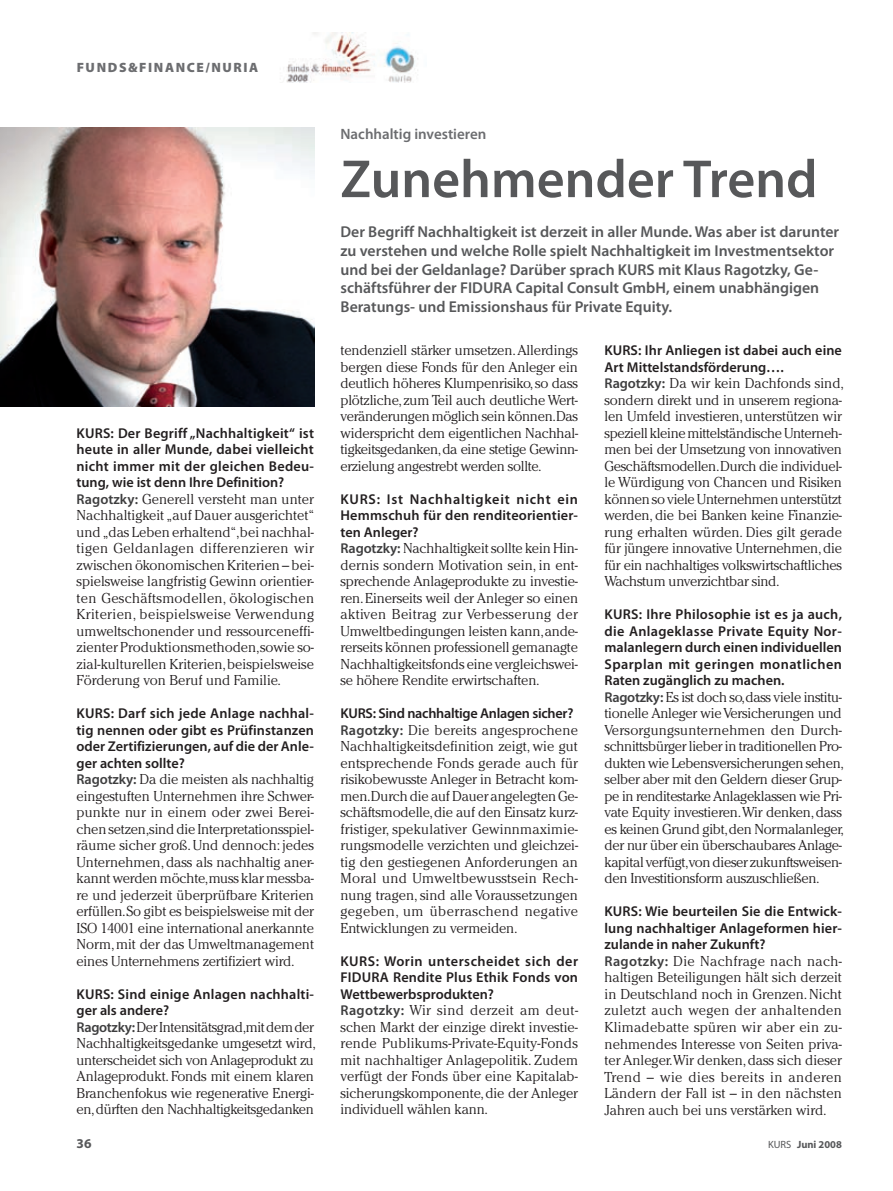
<style>
.page{position:relative;width:893px;height:1191px;background:#fff}
.page>*{position:absolute;margin:0;border:0;box-sizing:border-box;transform-origin:0 0}
.t1{font:600 54px "Myriad Pro";color:#57585a}
.t2{font:600 15.75px/18.8px "Myriad Pro";color:#57585a}
.t3{font:600 15px "Myriad Pro";color:#6c6d70}
.t4{font:300 14.25px/16.5px "Cheltenham";letter-spacing:-.02em;color:#231f20;text-align:justify}
.t5{font:600 14.25px/16.5px "Myriad Pro";color:#231f20;text-align:justify}
.t6{font:600 14.25px "Myriad Pro";letter-spacing:-.02em;color:#231f20}
.t7{font:900 13.5px "Myriad Pro";letter-spacing:.12em;color:#6c6d70}
.t8{font:700 13.5px "Myriad Pro";color:#57585a}
.t9{font:700 10.5px "Myriad Pro";color:#57585a}
.s1{font-family:"Myriad Pro";font-weight:600;color:#3e3e3f}
.s2{font-weight:400}
</style>
<div class="page">
<img style="left:286px;top:32px;width:132px;height:51px">
<img style="left:0;top:128px;width:314px;height:279px">
<p class="t7" style="left:77px;top:58px;width:183px">FUNDS&amp;FINANCE/NURIA</p>
<p class="t5" style="left:77px;top:424px;width:239px">KURS: Der Begriff „Nachhaltigkeit“ ist heute in aller Munde, dabei vielleicht nicht immer mit der gleichen Bedeu&shy;tung, wie ist denn Ihre Definition?</p>
<p class="t4" style="left:77px;top:490px;width:239px"><span class="s1">Ragotzky:</span> Generell versteht man unter Nachhaltigkeit „auf Dauer ausgerichtet“ und „das Leben erhaltend“,bei nachhal&shy;tigen Geldanlagen differenzieren wir zwischen ökonomischen Kriterien – bei&shy;spielsweise langfristig Gewinn orientier&shy;ten Geschäftsmodellen, ökologischen Kriterien, beispielsweise Verwendung umweltschonender und ressourceneffi&shy;zienter Produktionsmethoden,sowie so&shy;zial-kulturellen Kriterien, beispielsweise Förderung von Beruf und Familie.</p>
<p class="t5" style="left:77px;top:705px;width:239px">KURS: Darf sich jede Anlage nachhal&shy;tig nennen oder gibt es Prüfinstanzen oder Zertifizierungen, auf die der Anle&shy;ger achten sollte?</p>
<p class="t4" style="left:77px;top:771px;width:239px"><span class="s1">Ragotzky:</span> Da die meisten als nachhaltig eingestuften Unternehmen ihre Schwer&shy;punkte nur in einem oder zwei Berei&shy;chen setzen,sind die Interpretationsspiel&shy;räume sicher groß. Und dennoch: jedes Unternehmen, dass als nachhaltig aner&shy;kannt werden möchte,muss klar messba&shy;re und jederzeit überprüfbare Kriterien erfüllen.So gibt es beispielsweise mit der ISO 14001 eine international anerkannte Norm, mit der das Umweltmanagement eines Unternehmens zertifiziert wird.</p>
<p class="t5" style="left:77px;top:985px;width:239px">KURS: Sind einige Anlagen nachhalti&shy;ger als andere?</p>
<p class="t4" style="left:77px;top:1018px;width:241px;text-align:left"><span class="s1">Ragotzky:</span> Der Intensitätsgrad,mit dem der Nachhaltigkeitsgedanke umgesetzt wird, unterscheidet sich von Anlageprodukt zu Anlageprodukt. Fonds mit einem klaren Branchenfokus wie regenerative Energi&shy;en, dürften den Nachhaltigkeitsgedanken</p>
<p class="t3" style="left:340px;top:124px;width:147px">Nachhaltig investieren</p>
<h1 class="t1" style="left:340px;top:145px;width:478px">Zunehmender Trend</h1>
<p class="t2" style="left:340px;top:222px;width:500px">Der Begriff Nachhaltigkeit ist derzeit in aller Munde. Was aber ist darunter zu verstehen und welche Rolle spielt Nachhaltigkeit im Investmentsektor und bei der Geldanlage? Darüber sprach KURS mit Klaus Ragotzky, Ge&shy;schäftsführer der FIDURA Capital Consult GmbH, einem unabhängigen Beratungs- und Emissionshaus für Private Equity.</p>
<p class="t4" style="left:340px;top:342px;width:239px">tendenziell stärker umsetzen. Allerdings bergen diese Fonds für den Anleger ein deutlich höheres Klumpenrisiko, so dass plötzliche, zum Teil auch deutliche Wert&shy;veränderungen möglich sein können.Das widerspricht dem eigentlichen Nachhal&shy;tigkeitsgedanken, da eine stetige Gewinn&shy;erzielung angestrebt werden sollte.</p>
<p class="t5" style="left:340px;top:490px;width:239px">KURS: Ist Nachhaltigkeit nicht ein Hemmschuh für den renditeorientier&shy;ten Anleger?</p>
<p class="t4" style="left:340px;top:540px;width:239px"><span class="s1">Ragotzky:</span> Nachhaltigkeit sollte kein Hin&shy;dernis sondern Motivation sein, in ent&shy;sprechende Anlageprodukte zu investie&shy;ren. Einerseits weil der Anleger so einen aktiven Beitrag zur Verbesserung der Umweltbedingungen leisten kann, ande&shy;rerseits können professionell gemanagte Nachhaltigkeitsfonds eine vergleichswei&shy;se höhere Rendite erwirtschaften.</p>
<p class="t6" style="left:340px;top:704px;width:234px">KURS: Sind nachhaltige Anlagen sicher?</p>
<p class="t4" style="left:340px;top:721px;width:239px"><span class="s1">Ragotzky:</span> Die bereits angesprochene Nachhaltigkeitsdefinition zeigt, wie gut entsprechende Fonds gerade auch für risikobewusste Anleger in Betracht kom&shy;men.Durch die auf Dauer angelegten Ge&shy;schäftsmodelle, die auf den Einsatz kurz&shy;fristiger, spekulativer Gewinnmaximie&shy;rungsmodelle verzichten und gleichzei&shy;tig den gestiegenen Anforderungen an Moral und Umweltbewusstsein Rech&shy;nung tragen, sind alle Voraussetzungen gegeben, um überraschend negative Entwicklungen zu vermeiden.</p>
<p class="t5" style="left:340px;top:952px;width:239px">KURS: Worin unterscheidet sich der FIDURA Rendite Plus Ethik Fonds von Wettbewerbsprodukten?</p>
<p class="t4" style="left:340px;top:1002px;width:239px"><span class="s1">Ragotzky:</span> Wir sind derzeit am deut&shy;schen Markt der einzige direkt investie&shy;rende Publikums-Private-Equity-Fonds mit nachhaltiger Anlagepolitik. Zudem verfügt der Fonds über eine Kapitalab&shy;sicherungskomponente, die der Anleger individuell wählen kann.</p>
<p class="t5" style="left:604px;top:342px;width:239px">KURS: Ihr Anliegen ist dabei auch eine<br>Art Mittelstandsförderung….</p>
<p class="t4" style="left:604px;top:375px;width:241px;text-align:left"><span class="s1">Ragotzky:</span> Da wir kein Dachfonds sind, sondern direkt und in unserem regiona&shy;len Umfeld investieren, unterstützen wir speziell kleine mittelständische Unterneh&shy;men bei der Umsetzung von innovativen Geschäftsmodellen.Durch die individuel&shy;le Würdigung von Chancen und Risiken können so viele Unternehmen unterstützt werden, die bei Banken keine Finanzie&shy;rung erhalten würden. Dies gilt gerade für jüngere innovative Unternehmen, die für ein nachhaltiges volkswirtschaftliches Wachstum unverzichtbar sind.</p>
<p class="t5" style="left:604px;top:606px;width:239px">KURS: Ihre Philosophie ist es ja auch, die Anlageklasse Private Equity Nor&shy;malanlegern durch einen individuellen Sparplan mit geringen monatlichen Raten zugänglich zu machen.</p>
<p class="t4" style="left:604px;top:688px;width:241px;text-align:left"><span class="s1">Ragotzky:</span> Es ist doch so,dass viele institu&shy;tionelle Anleger wie Versicherungen und Versorgungsunternehmen den Durch&shy;schnittsbürger lieber in traditionellen Pro&shy;dukten wie Lebensversicherungen sehen, selber aber mit den Geldern dieser Grup&shy;pe in renditestarke Anlageklassen wie Pri&shy;vate Equity investieren.Wir denken, dass es keinen Grund gibt,den Normalanleger, der nur über ein überschaubares Anlage&shy;kapital verfügt,von dieser zukunftsweisen&shy;den Investitionsform auszuschließen.</p>
<p class="t5" style="left:604px;top:903px;width:239px">KURS: Wie beurteilen Sie die Entwick&shy;lung nachhaltiger Anlageformen hier&shy;zulande in naher Zukunft?</p>
<p class="t4" style="left:604px;top:952px;width:239px"><span class="s1">Ragotzky:</span> Die Nachfrage nach nach&shy;haltigen Beteiligungen hält sich derzeit in Deutschland noch in Grenzen. Nicht zuletzt auch wegen der anhaltenden Klimadebatte spüren wir aber ein zu&shy;nehmendes Interesse von Seiten priva&shy;ter Anleger.Wir denken, dass sich dieser Trend – wie dies bereits in anderen Ländern der Fall ist – in den nächsten Jahren auch bei uns verstärken wird.</p>
<p class="t8" style="left:77px;top:1135px;width:16px">36</p>
<p class="t9" style="left:768px;top:1137px;width:75px"><span class="s2">KURS</span> Juni 2008</p>
</div>
